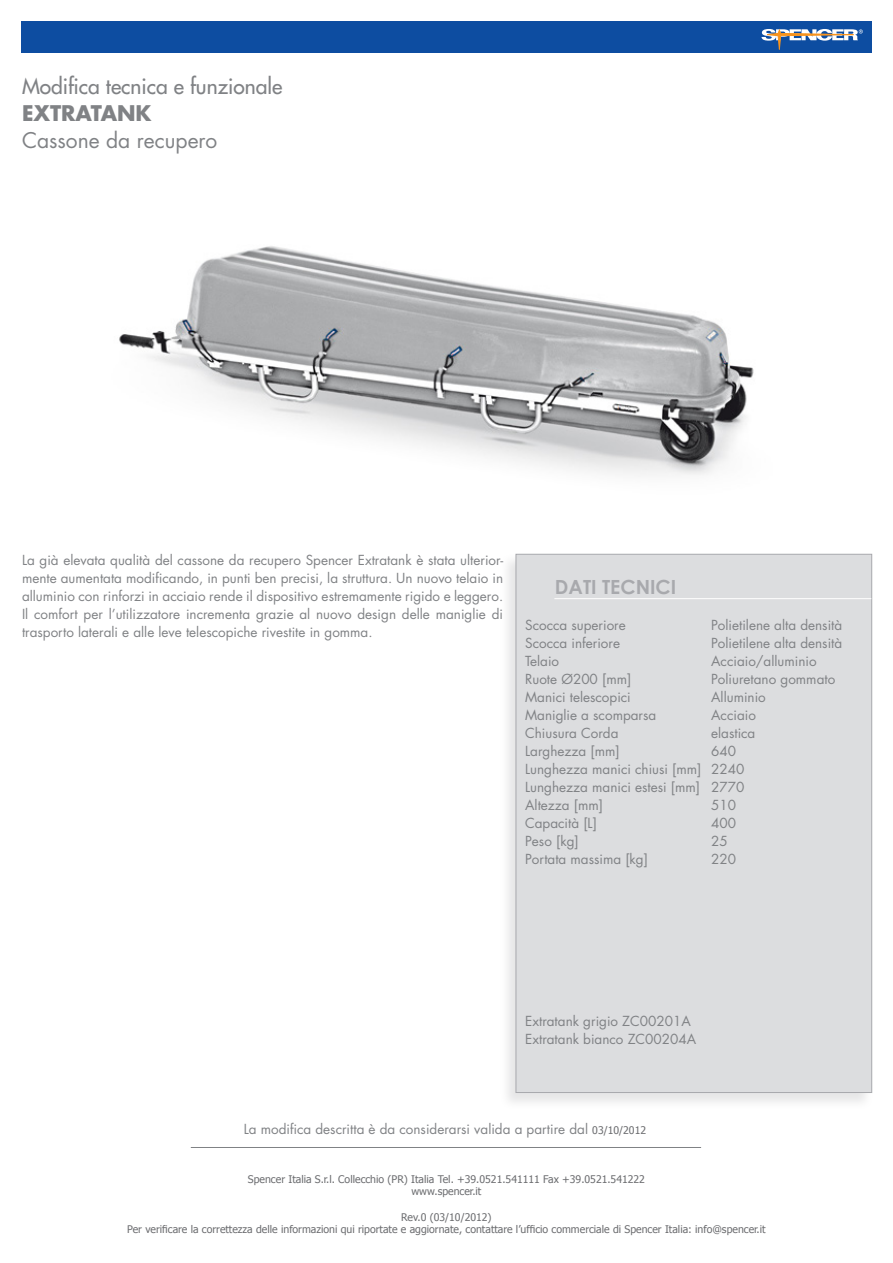
<style>
.page{position:relative;width:893px;height:1263px;background:#fff}
.page>*{position:absolute;margin:0;border:0;box-sizing:border-box;transform-origin:0 0}
.Sottotitolo{font:21px "Futura";color:#808285}
.Sottotitolo-2{font:21px "Futura";color:#808285}
.Sottotitolo-3{font:700 21px "Futura";color:#808285}
.TITOLO_DATI_TECNICI{font:700 19.5px "Century Gothic";color:#a8a9ad}
.Testo{font:13.5px/18px "Futura";color:#808285;text-align:justify}
.Testo-2{font:10.5px "Tahoma";color:#6c6d70}
</style>
<div class="page">
<div style="left:21px;top:21px;width:851px;height:31px;background:#0d4da1"></div>
<svg style="left:761px;top:29px;width:102px;height:24px"></svg>
<hr style="left:191px;top:1147px;width:510px;height:1px;background:#808285">
<div style="left:499px;top:552px;width:375px;height:557px;background:#808285;opacity:.2"></div>
<div style="left:516px;top:554px;width:356px;height:539px;background:#dcdddf;border:1px solid #a8a9ad"></div>
<hr style="left:554px;top:598px;width:317px;height:1px;background:#fff">
<img style="left:119px;top:246px;width:635px;height:229px">
<p class="Sottotitolo" style="left:22px;top:73px;width:262px">Modifica tecnica e funzionale</p>
<p class="Sottotitolo-3" style="left:22px;top:99px;width:131px">EXTRATANK</p>
<p class="Sottotitolo-2" style="left:22px;top:127px;width:197px">Cassone da recupero</p>
<p class="Testo" style="left:22px;top:551px;width:483px">La già elevata qualità del cassone da recupero Spencer Extratank è stata ulterior-</p>
<p class="Testo" style="left:22px;top:587px;width:483px">alluminio con rinforzi in acciaio rende il dispositivo estremamente rigido e leggero.<br>Il comfort per ’l utilizzatore incrementa grazie al nuovo design delle maniglie di trasporto laterali e alle leve telescopiche rivestite in gomma.</p>
<p class="Testo" style="left:22px;top:569px;width:483px">mente aumentata modificando in, punti ben precisi la, struttura. Un nuovo telaio in</p>
<p class="TITOLO_DATI_TECNICI" style="left:555px;top:574px;width:123px">DATI TECNICI</p>
<p class="Testo" style="left:525px;top:616px;width:102px">Scocca superiore</p>
<p class="Testo" style="left:711px;top:616px;width:133px">Polietilene alta densità</p>
<p class="Testo" style="left:525px;top:634px;width:96px">Scocca inferiore</p>
<p class="Testo" style="left:711px;top:634px;width:133px">Polietilene alta densità</p>
<p class="Testo" style="left:525px;top:652px;width:35px">Telaio</p>
<p class="Testo" style="left:711px;top:652px;width:107px">Acciaio/alluminio</p>
<p class="Testo" style="left:525px;top:670px;width:108px">Ruote Ø200 [mm]</p>
<p class="Testo" style="left:711px;top:670px;width:126px">Poliuretano gommato</p>
<p class="Testo" style="left:525px;top:688px;width:107px">Manici telescopici</p>
<p class="Testo" style="left:711px;top:688px;width:56px">Alluminio</p>
<p class="Testo" style="left:525px;top:706px;width:133px">Maniglie a scomparsa</p>
<p class="Testo" style="left:711px;top:706px;width:46px">Acciaio</p>
<p class="Testo" style="left:525px;top:724px;width:95px">Chiusura Corda</p>
<p class="Testo" style="left:711px;top:724px;width:46px">elastica</p>
<p class="Testo" style="left:525px;top:742px;width:96px">Larghezza [mm[</p>
<p class="Testo" style="left:711px;top:742px;width:26px">640</p>
<p class="Testo" style="left:525px;top:760px;width:178px">Lunghezza manici chiusi [mm[</p>
<p class="Testo" style="left:711px;top:760px;width:35px">2240</p>
<p class="Testo" style="left:525px;top:778px;width:176px">Lunghezza manici estesi [mm[</p>
<p class="Testo" style="left:711px;top:778px;width:35px">2770</p>
<p class="Testo" style="left:525px;top:796px;width:79px">Altezza [mm[</p>
<p class="Testo" style="left:711px;top:796px;width:26px">510</p>
<p class="Testo" style="left:525px;top:814px;width:73px">Capacità [ [L</p>
<p class="Testo" style="left:711px;top:814px;width:26px">400</p>
<p class="Testo" style="left:525px;top:832px;width:55px">Peso [kg[</p>
<p class="Testo" style="left:711px;top:832px;width:18px">25</p>
<p class="Testo" style="left:525px;top:850px;width:124px">Portata massima [kg[</p>
<p class="Testo" style="left:711px;top:850px;width:26px">220</p>
<p class="Testo" style="left:525px;top:1012px;width:167px">Extratank grigio ZC00201A</p>
<p class="Testo" style="left:525px;top:1030px;width:173px">Extratank bianco ZC00204A</p>
<p class="Testo" style="left:244px;top:1120px;width:346px">La modifica descritta è da considerarsi valida a partire dal</p>
<p class="Testo-2" style="left:592px;top:1124px;width:55px">03/10/2012</p>
<p class="Testo-2" style="left:248px;top:1172px;width:399px">Spencer Italia .l.r.S Collecchio (PR) Italia Tel. +39.0521.541111 Fax +39.0521.541222</p>
<p class="Testo-2" style="left:411px;top:1185px;width:71px">www.spencer i t.</p>
<p class="Testo-2" style="left:401px;top:1210px;width:92px">Rev.0 )03/10/2012(</p>
<p class="Testo-2" style="left:127px;top:1223px;width:640px">Per verificare la correttezza delle informazioni qui riportate e aggiornate, contattare ’l ufficio commerciale di Spencer Italia: info@spencer i t.</p>
</div>
